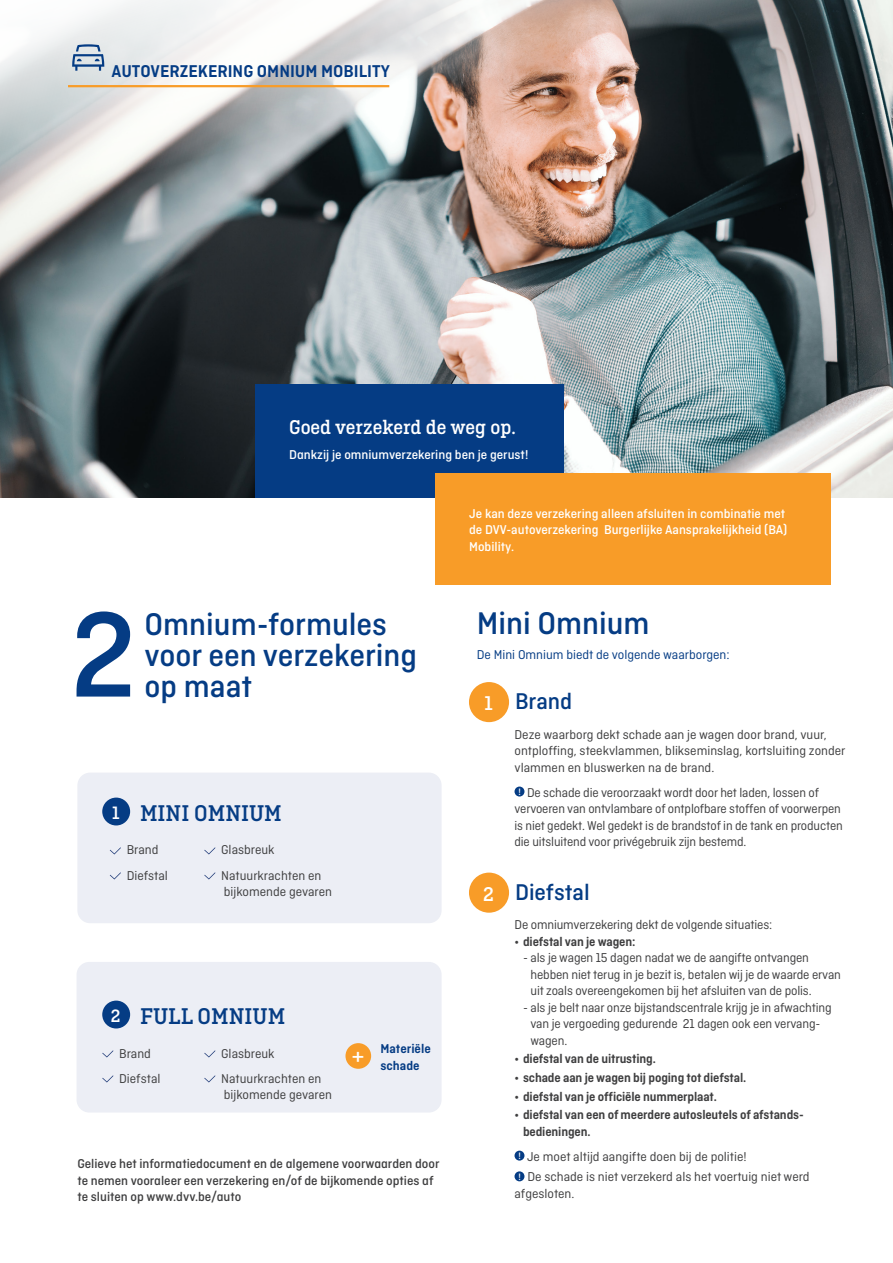
<style>
.page{position:relative;width:893px;height:1263px;background:#fff}
.page>*{position:absolute;margin:0;border:0;box-sizing:border-box;transform-origin:0 0}
.t1{font:500 33px/31.2px "Ciutadella";color:#053c84}
.t2{font:27.9px "Ciutadella Slab";color:#fff}
.t3{font:500 24px "Ciutadella Slab";color:#053c84}
._03_TITEL_BLAUW{font:500 24px "Ciutadella";color:#053c84}
.t4{font:500 21px "Ciutadella Slab";color:#fff}
.t5{font:500 18.9px "Ciutadella Slab";color:#fff}
.t6{font:600 18px "Ciutadella";color:#053c84}
._01_BODY_BLACK_2PT_after{font:13.5px/16.5px "Ciutadella";letter-spacing:-.01em;color:#3e3e3f}
._01_BODY_BLACK_80{font:13.5px/16.5px "Ciutadella";letter-spacing:-.01em;color:#3e3e3f}
._01_BODY_NA_BULLIT{font:13.5px/16.5px "Ciutadella";color:#3e3e3f}
.t7{font:600 13.5px/16.5px "Ciutadella";letter-spacing:-.01em;color:#3e3e3f}
.t8{font:500 13.5px/16.5px "Ciutadella";color:#fff}
._01_DVV_bodytext_9pt{font:500 13.5px/16.5px "Ciutadella";color:#3e3e3f}
._01_BODY_BLACK_2PT_after-2{font:13.5px "Ciutadella";color:#053c84}
._01_BODY_NA_BULLIT-2{font:600 13.5px "Ciutadella";color:#053c84}
.t9{font:500 9.75px "Ciutadella";color:#fff}
</style>
<div class="page">
<img style="left:0;top:0;width:893px;height:497px">
<div style="left:77px;top:772px;width:365px;height:151px;background:#eceef5;border-radius:13px"></div>
<div style="left:77px;top:962px;width:365px;height:150px;background:#eceef5;border-radius:13px"></div>
<img style="left:0;top:0;width:771px;height:217px">
<div style="left:514px;top:786px;width:10px;height:10px;background:#053c84;border-radius:50%"></div>
<div style="left:514px;top:1151px;width:10px;height:9px;background:#053c84;border-radius:50%"></div>
<div style="left:514px;top:1171px;width:10px;height:10px;background:#053c84;border-radius:50%"></div>
<div style="left:469px;top:682px;width:40px;height:40px;background:#f89c28;border-radius:50%"></div>
<div style="left:469px;top:872px;width:40px;height:41px;background:#f89c28;border-radius:50%"></div>
<div style="left:102px;top:797px;width:28px;height:28px;background:#053c84;border-radius:50%"></div>
<svg style="left:110px;top:847px;width:11px;height:7px"></svg>
<svg style="left:204px;top:847px;width:11px;height:7px"></svg>
<svg style="left:110px;top:872px;width:11px;height:7px"></svg>
<svg style="left:204px;top:872px;width:11px;height:7px"></svg>
<div style="left:102px;top:1000px;width:28px;height:28px;background:#053c84;border-radius:50%"></div>
<svg style="left:102px;top:1050px;width:11px;height:7px"></svg>
<svg style="left:204px;top:1050px;width:11px;height:7px"></svg>
<svg style="left:102px;top:1075px;width:11px;height:7px"></svg>
<svg style="left:204px;top:1075px;width:11px;height:7px"></svg>
<div style="left:255px;top:384px;width:308px;height:113px;background:#053c84"></div>
<div style="left:435px;top:474px;width:396px;height:111px;background:#f89c28"></div>
<svg style="left:77px;top:611px;width:53px;height:85px"></svg>
<div style="left:345px;top:1043px;width:26px;height:26px;background:#f89c28;border-radius:50%"></div>
<div style="left:38px;top:11px;width:383px;height:112px;background:#fff;opacity:.75"></div>
<hr style="left:68px;top:85px;width:321px;height:2px;background:#f89c28">
<svg style="left:72px;top:44px;width:32px;height:27px"></svg>
<p class="t6" style="left:112px;top:60px;width:280px">AUTOVERZEKERING OMNIUM MOBILITY</p>
<p class="t4" style="left:289px;top:416px;width:228px">Goed verzekerd de weg op.</p>
<p class="t8" style="left:289px;top:446px;width:241px">Dankzij je omniumverzekering ben je gerust!</p>
<p class="t1" style="left:145px;top:608px;width:274px">Omnium-formules voor een verzekering op maat</p>
<p class="t5" style="left:112px;top:802px;width:9px">1</p>
<p class="t3" style="left:140px;top:800px;width:143px">MINI OMNIUM</p>
<p class="_01_BODY_NA_BULLIT" style="left:127px;top:842px;width:33px">Brand</p>
<p class="_01_BODY_NA_BULLIT" style="left:221px;top:842px;width:55px">Glasbreuk</p>
<p class="_01_BODY_NA_BULLIT" style="left:127px;top:867px;width:43px">Diefstal</p>
<p class="_01_BODY_NA_BULLIT" style="left:221px;top:867px;width:112px">Natuurkrachten en bijkomende gevaren</p>
<p class="t5" style="left:111px;top:1005px;width:11px">2</p>
<p class="t3" style="left:140px;top:1003px;width:147px">FULL OMNIUM</p>
<p class="_01_BODY_NA_BULLIT" style="left:119px;top:1045px;width:33px">Brand</p>
<p class="_01_BODY_NA_BULLIT" style="left:221px;top:1045px;width:55px">Glasbreuk</p>
<p class="_01_BODY_NA_BULLIT" style="left:119px;top:1070px;width:43px">Diefstal</p>
<p class="_01_BODY_NA_BULLIT" style="left:221px;top:1070px;width:112px">Natuurkrachten en bijkomende gevaren</p>
<p class="t2" style="left:351px;top:1041px;width:15px">+</p>
<p class="_01_BODY_NA_BULLIT-2" style="left:380px;top:1041px;width:52px">Materiële</p>
<p class="_01_BODY_NA_BULLIT-2" style="left:380px;top:1058px;width:41px">schade</p>
<p class="_01_DVV_bodytext_9pt" style="left:77px;top:1155px;width:364px">Gelieve het informatiedocument en de algemene voorwaarden door te nemen vooraleer een verzekering en/of de bijkomende opties af te sluiten op www.dvv.be/auto</p>
<p class="t8" style="left:469px;top:505px;width:320px">Je kan deze verzekering alleen afsluiten in combinatie met de DVV-autoverzekering Burgerlijke Aansprakelijkheid (BA)<br>Mobility.</p>
<p class="t1" style="left:477px;top:608px;width:174px">Mini Omnium</p>
<p class="_01_BODY_BLACK_2PT_after-2" style="left:477px;top:647px;width:255px">De Mini Omnium biedt de volgende waarborgen:</p>
<p class="t4" style="left:484px;top:691px;width:10px">1</p>
<p class="t4" style="left:483px;top:882px;width:12px">2</p>
<p class="_03_TITEL_BLAUW" style="left:515px;top:688px;width:59px">Brand</p>
<p class="_01_BODY_BLACK_2PT_after" style="left:514px;top:726px;width:332px">Deze waarborg dekt schade aan je wagen door brand, vuur, ontploffing, steekvlammen, blikseminslag, kortsluiting zonder vlammen en bluswerken na de brand.</p>
<p class="t9" style="left:518px;top:786px;width:4px">!</p>
<p class="_01_BODY_BLACK_2PT_after" style="left:514px;top:784px;width:330px;text-indent:12px">De schade die veroorzaakt wordt door het laden, lossen of vervoeren van ontvlambare of ontplofbare stoffen of voorwerpen is niet gedekt. Wel gedekt is de brandstof in de tank en producten die uitsluitend voor privégebruik zijn bestemd.</p>
<p class="_03_TITEL_BLAUW" style="left:515px;top:879px;width:76px">Diefstal</p>
<p class="_01_BODY_BLACK_80" style="left:514px;top:916px;width:259px">De omniumverzekering dekt de volgende situaties:</p>
<p class="t7" style="left:514px;top:933px;width:122px">• diefstal van je wagen:</p>
<p class="_01_BODY_BLACK_80" style="left:530px;top:949px;width:312px;text-indent:-7px">- als je wagen 15 dagen nadat we de aangifte ontvangen hebben niet terug in je bezit is, betalen wij je de waarde ervan uit zoals overeengekomen bij het afsluiten van de polis.</p>
<p class="_01_BODY_BLACK_80" style="left:530px;top:999px;width:303px;text-indent:-7px">- als je belt naar onze bijstandscentrale krijg je in afwachting van je vergoeding gedurende 21 dagen ook een vervang&shy;wagen.</p>
<p class="t7" style="left:514px;top:1050px;width:143px">• diefstal van de uitrusting.</p>
<p class="t7" style="left:514px;top:1069px;width:233px">• schade aan je wagen bij poging tot diefstal.</p>
<p class="t7" style="left:514px;top:1088px;width:204px">• diefstal van je officiële nummerplaat.</p>
<p class="t7" style="left:523px;top:1106px;width:282px;text-indent:-9px">• diefstal van een of meerdere autosleutels of afstands&shy;bedieningen.</p>
<p class="t9" style="left:518px;top:1150px;width:4px">!</p>
<p class="_01_BODY_NA_BULLIT" style="left:527px;top:1148px;width:221px">Je moet altijd aangifte doen bij de politie!</p>
<p class="t9" style="left:518px;top:1171px;width:4px">!</p>
<p class="_01_BODY_NA_BULLIT" style="left:514px;top:1169px;width:297px;text-indent:13px">De schade is niet verzekerd als het voertuig niet werd afgesloten.</p>
</div>
